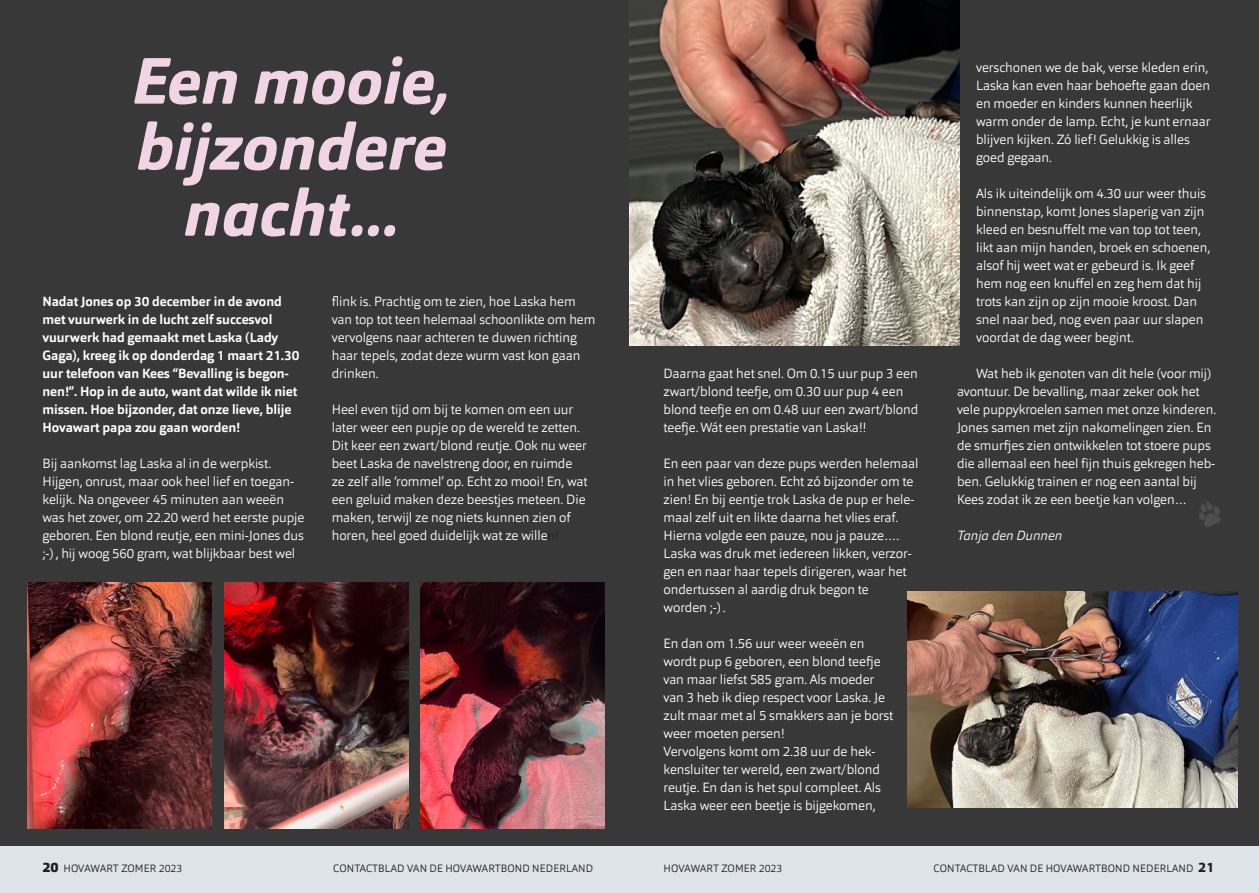
<style>
.page{position:relative;width:1259px;height:893px;background:#fff}
.page>*{position:absolute;margin:0;border:0;box-sizing:border-box;transform-origin:0 0}
.t1{font:italic 800 64.5px/66px "Orgon";color:#f1d4e5;text-align:center}
.t2{font:300 13.2px/18px "Orgon";letter-spacing:-.005em;color:#fff}
.t3{font:700 13.2px/18px "Orgon";letter-spacing:-.005em;color:#fff}
.t4{font:italic 300 13.2px "Orgon";letter-spacing:-.005em;color:#fff}
.t5{font:300 10.5px "Orgon";letter-spacing:.01em;color:#231f20}
.s1{color:#231f20}
.s2{font-weight:900;font-size:13.5px}
.s3{font-weight:800;font-size:13.5px}
</style>
<div class="page">
<div style="left:0;top:0;width:629px;height:893px;background:#383839"></div>
<img style="left:28px;top:583px;width:184px;height:245px">
<img style="left:225px;top:583px;width:184px;height:245px">
<img style="left:420px;top:583px;width:184px;height:245px">
<div style="left:629px;top:0;width:630px;height:867px;background:#383839"></div>
<div style="left:0;top:846px;width:1259px;height:47px;background:#dfe3ea"></div>
<img style="left:629px;top:0;width:330px;height:345px">
<img style="left:907px;top:591px;width:330px;height:217px">
<svg style="left:1198px;top:500px;width:23px;height:27px"></svg>
<p class="t1" style="left:132px;top:48px;width:321px">Een mooie,</p>
<p class="t1" style="left:137px;top:114px;width:312px">bijzondere nacht...</p>
<p class="t3" style="left:43px;top:292px;width:258px">Nadat Jones op 30 december in de avond met vuurwerk in de lucht zelf succesvol vuurwerk had gemaakt met Laska (Lady Gaga), kreeg ik op donderdag 1 maart 21.30 uur telefoon van Kees “Bevalling is begon&shy;nen!”. Hop in de auto, want dat wilde ik niet missen. Hoe bijzonder, dat onze lieve, blije Hovawart papa zou gaan worden!</p>
<p class="t2" style="left:43px;top:454px;width:263px">Bij aankomst lag Laska al in de werpkist.<br>Hijgen, onrust, maar ook heel lief en toegan&shy;kelijk. Na ongeveer 45 minuten aan weeën was het zover, om 22.20 werd het eerste pupje geboren. Een blond reutje, een mini-Jones dus ;-) , hij woog 560 gram, wat blijkbaar best wel</p>
<p class="t2" style="left:332px;top:292px;width:265px">flink is. Prachtig om te zien, hoe Laska hem van top tot teen helemaal schoonlikte om hem vervolgens naar achteren te duwen richting haar tepels, zodat deze wurm vast kon gaan drinken.</p>
<p class="t2" style="left:332px;top:400px;width:257px">Heel even tijd om bij te komen om een uur later weer een pupje op de wereld te zetten.<br>Dit keer een zwart/blond reutje. Ook nu weer beet Laska de navelstreng door, en ruimde ze zelf alle ‘rommel’ op. Echt zo mooi! En, wat een geluid maken deze beestjes meteen. Die maken, terwijl ze nog niets kunnen zien of horen, heel goed duidelijk wat ze wille<span class="s1">n!</span></p>
<p class="t2" style="left:663px;top:364px;width:256px">Daarna gaat het snel. Om 0.15 uur pup 3 een zwart/blond teefje, om 0.30 uur pup 4 een blond teefje en om 0.48 uur een zwart/blond teefje. Wát een prestatie van Laska!!</p>
<p class="t2" style="left:663px;top:454px;width:256px">En een paar van deze pups werden helemaal in het vlies geboren. Echt zó bijzonder om te zien! En bij eentje trok Laska de pup er hele&shy;maal zelf uit en likte daarna het vlies eraf.</p>
<p class="t2" style="left:663px;top:526px;width:250px">Hierna volgde een pauze, nou ja pauze….<br>Laska was druk met iedereen likken, verzor&shy;gen en naar haar tepels dirigeren, waar het ondertussen al aardig druk begon te worden ;-) .</p>
<p class="t2" style="left:663px;top:634px;width:231px">En dan om 1.56 uur weer weeën en wordt pup 6 geboren, een blond teefje van maar liefst 585 gram. Als moeder van 3 heb ik diep respect voor Laska. Je zult maar met al 5 smakkers aan je borst weer moeten persen!</p>
<p class="t2" style="left:663px;top:742px;width:219px">Vervolgens komt om 2.38 uur de hek&shy;kensluiter ter wereld, een zwart/blond reutje. En dan is het spul compleet. Als Laska weer een beetje is bijgekomen,</p>
<p class="t2" style="left:976px;top:58px;width:236px">verschonen we de bak, verse kleden erin, Laska kan even haar behoefte gaan doen en moeder en kinders kunnen heerlijk warm onder de lamp. Echt, je kunt ernaar blijven kijken. Zó lief! Gelukkig is alles goed gegaan.</p>
<p class="t2" style="left:976px;top:184px;width:236px">Als ik uiteindelijk om 4.30 uur weer thuis binnenstap, komt Jones slaperig van zijn kleed en besnuffelt me van top tot teen, likt aan mijn handen, broek en schoenen, alsof hij weet wat er gebeurd is. Ik geef hem nog een knuffel en zeg hem dat hij trots kan zijn op zijn mooie kroost. Dan snel naar bed, nog even paar uur slapen voordat de dag weer begint.</p>
<p class="t2" style="left:957px;top:364px;width:261px;text-indent:19px">Wat heb ik genoten van dit hele (voor mij) avontuur. De bevalling, maar zeker ook het vele puppykroelen samen met onze kinderen.<br>Jones samen met zijn nakomelingen zien. En de smurfjes zien ontwikkelen tot stoere pups die allemaal een heel fijn thuis gekregen heb&shy;ben. Gelukkig trainen er nog een aantal bij Kees zodat ik ze een beetje kan volgen…</p>
<p class="t4" style="left:957px;top:527px;width:107px">Tanja den Dunnen</p>
<p class="t5" style="left:43px;top:861px;width:141px"><span class="s2">20</span> HOVAWART ZOMER 2023</p>
<p class="t5" style="left:333px;top:861px;width:261px">CONTACTBLAD VAN DE HOVAWARTBOND NEDERLAND</p>
<p class="t5" style="left:663px;top:861px;width:120px">HOVAWART ZOMER 2023</p>
<p class="t5" style="left:933px;top:861px;width:282px">CONTACTBLAD VAN DE HOVAWARTBOND NEDERLAND <span class="s3">21</span></p>
</div>
